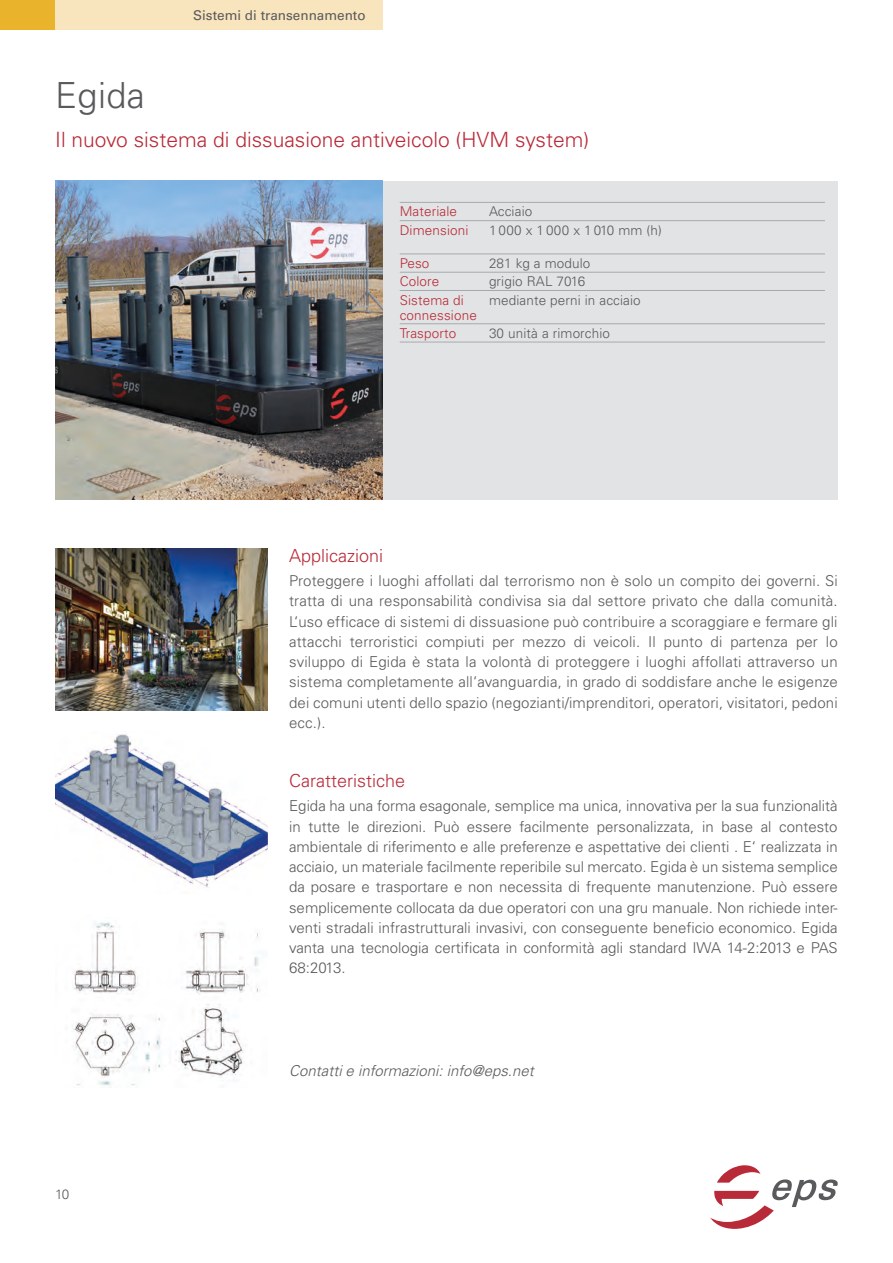
<style>
.page{position:relative;width:893px;height:1263px;background:#fff}
.page>*{position:absolute;margin:0;border:0;box-sizing:border-box;transform-origin:0 0}
.Datasheet_Headline{font:300 36px "Univers LTCYR 45";letter-spacing:.01em;color:#595a5c}
.Datasheet_Subline{font:300 21px "Univers LTCYR 45";color:#b92a38}
.Text_Headline{font:300 18px "Univers LTCYR 45";color:#b92a38}
.text{font:300 15px/20.2px "Univers LTCYR 45";letter-spacing:.005em;color:#595a5c;text-align:justify}
.t1{font:italic 300 15px "Univers LTCYR 45";color:#595a5c}
.Fakten_text{font:300 13.5px "Univers LTCYR 45";letter-spacing:.01em;color:#595a5c}
.Fakten_rot{font:300 13.5px/15px "Univers LTCYR 45";letter-spacing:.01em;color:#b92a38}
.t2{font:13.5px "Univers LT Std";color:#595a5c}
.Fakten_text-2{font:300 13.5px "Univers LTCYR 45";letter-spacing:.03em;color:#595a5c}
</style>
<div class="page">
<div style="left:55px;top:181px;width:783px;height:319px;background:#e2e3e4"></div>
<div style="left:0;top:0;width:55px;height:30px;background:#e9b42c"></div>
<div style="left:55px;top:0;width:328px;height:30px;background:#f8e4bd"></div>
<svg style="left:710px;top:1165px;width:128px;height:64px"></svg>
<img style="left:55px;top:549px;width:213px;height:161px">
<img style="left:55px;top:734px;width:213px;height:154px">
<img style="left:72px;top:922px;width:188px;height:164px">
<img style="left:55px;top:181px;width:328px;height:319px">
<hr style="left:400px;top:220px;width:89px;height:1px;background:#a7aaad">
<hr style="left:489px;top:220px;width:336px;height:1px;background:#a7aaad">
<hr style="left:400px;top:254px;width:89px;height:1px;background:#a7aaad">
<hr style="left:489px;top:254px;width:336px;height:1px;background:#a7aaad">
<hr style="left:400px;top:272px;width:89px;height:1px;background:#a7aaad">
<hr style="left:489px;top:272px;width:336px;height:1px;background:#a7aaad">
<hr style="left:400px;top:290px;width:89px;height:1px;background:#a7aaad">
<hr style="left:489px;top:290px;width:336px;height:1px;background:#a7aaad">
<hr style="left:400px;top:323px;width:89px;height:1px;background:#a7aaad">
<hr style="left:489px;top:323px;width:336px;height:1px;background:#a7aaad">
<hr style="left:400px;top:342px;width:89px;height:1px;background:#a7aaad">
<hr style="left:489px;top:342px;width:336px;height:1px;background:#a7aaad">
<hr style="left:400px;top:202px;width:89px;height:1px;background:#a7aaad">
<hr style="left:489px;top:202px;width:336px;height:1px;background:#a7aaad">
<p class="t2" style="left:193px;top:7px;width:174px">Sistemi di transennamento</p>
<p class="Datasheet_Headline" style="left:55px;top:72px;width:91px">Egida</p>
<p class="Datasheet_Subline" style="left:55px;top:126px;width:536px">Il nuovo sistema di dissuasione antiveicolo (HVM system)</p>
<p class="Fakten_rot" style="left:400px;top:204px;width:59px">Materiale</p>
<p class="Fakten_text" style="left:489px;top:203px;width:45px">Acciaio</p>
<p class="Fakten_rot" style="left:400px;top:222px;width:70px">Dimensioni</p>
<p class="Fakten_text-2" style="left:489px;top:221px;width:174px">1 000 x 1 000 x 1 010 mm (h)</p>
<p class="Fakten_rot" style="left:400px;top:255px;width:31px">Peso</p>
<p class="Fakten_text" style="left:489px;top:254px;width:103px">281 kg a modulo</p>
<p class="Fakten_rot" style="left:400px;top:274px;width:41px">Colore</p>
<p class="Fakten_text" style="left:489px;top:273px;width:98px">grigio RAL 7016</p>
<p class="Fakten_rot" style="left:400px;top:292px;width:79px">Sistema di connessione</p>
<p class="Fakten_text" style="left:489px;top:291px;width:153px">mediante perni in acciaio</p>
<p class="Fakten_rot" style="left:400px;top:325px;width:58px">Trasporto</p>
<p class="Fakten_text" style="left:489px;top:324px;width:123px">30 unità a rimorchio</p>
<p class="Text_Headline" style="left:289px;top:543px;width:96px">Applicazioni</p>
<p class="text" style="left:289px;top:570px;width:550px">Proteggere i luoghi affollati dal terrorismo non è solo un compito dei governi. Si tratta di una responsabilità condivisa sia dal settore privato che dalla comunità.<br>L‘uso efficace di sistemi di dissuasione può contribuire a scoraggiare e fermare gli attacchi terroristici compiuti per mezzo di veicoli. Il punto di partenza per lo sviluppo di Egida è stata la volontà di proteggere i luoghi affollati attraverso un sistema completamente all‘avanguardia, in grado di soddisfare anche le esigenze dei comuni utenti dello spazio (negozianti/imprenditori, operatori, visitatori, pedoni ecc.).</p>
<p class="Text_Headline" style="left:289px;top:768px;width:118px">Caratteristiche</p>
<p class="text" style="left:289px;top:795px;width:550px">Egida ha una forma esagonale, semplice ma unica, innovativa per la sua funzionalità in tutte le direzioni. Può essere facilmente personalizzata, in base al contesto ambientale di riferimento e alle preferenze e aspettative dei clienti . E‘ realizzata in acciaio, un materiale facilmente reperibile sul mercato. Egida è un sistema semplice da posare e trasportare e non necessita di frequente manutenzione. Può essere semplicemente collocata da due operatori con una gru manuale. Non richiede inter&shy;venti stradali infrastrutturali invasivi, con conseguente beneficio economico. Egida vanta una tecnologia certificata in conformità agli standard IWA 14-2:2013 e PAS 68:2013.</p>
<p class="Fakten_text" style="left:55px;top:1185px;width:15px">10</p>
<p class="t1" style="left:289px;top:1061px;width:246px">Contatti e informazioni: info@eps.net</p>
</div>
